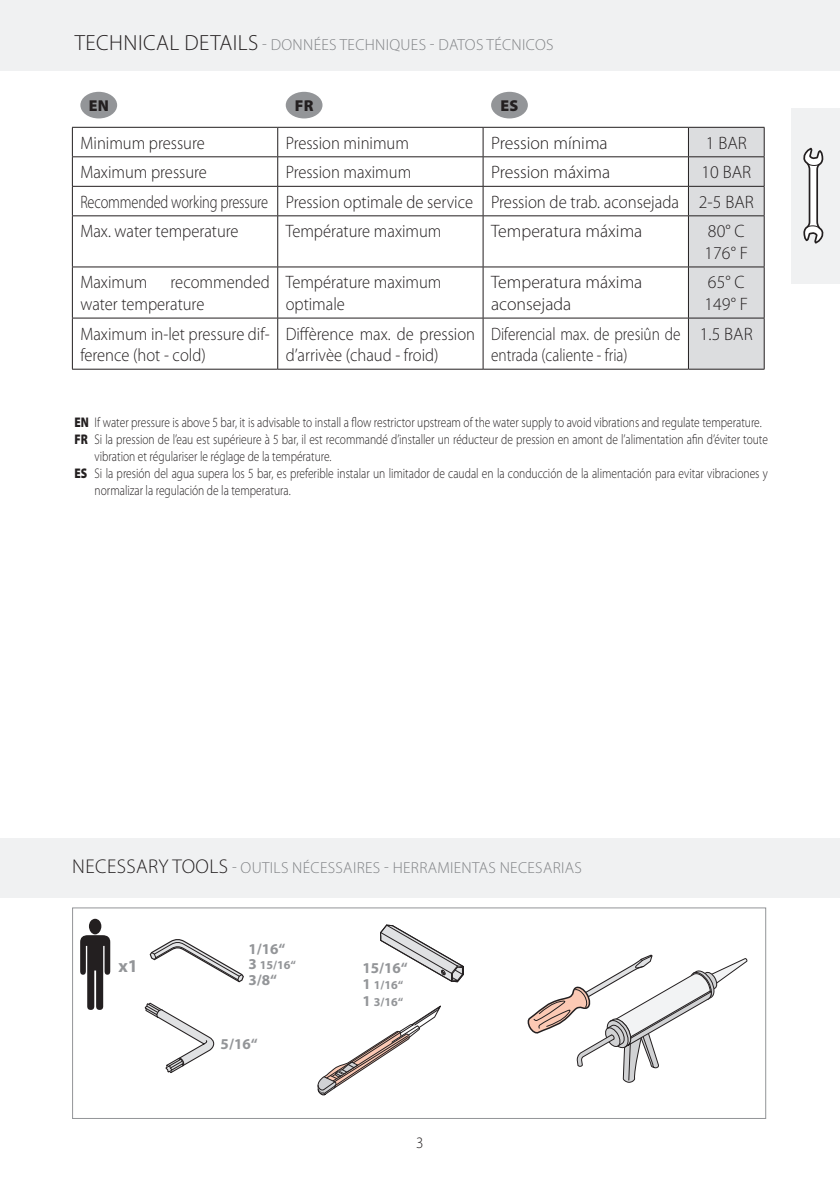
<style>
.page{position:relative;width:840px;height:1191px;background:#fff}
.page>*{position:absolute;margin:0;border:0;box-sizing:border-box;transform-origin:0 0}
.t1{font:700 18.2px "Myriad Pro";color:#939598}
.t2{font:300 18px/21.6px "Myriad Pro";color:#231f20;scale:.92 1}
.t3{font:300 18px/21.6px "Myriad Pro";color:#231f20}
.t4{font:300 18px/21.6px "Myriad Pro";color:#231f20;scale:.85 1}
.t5{font:300 18px "Myriad Pro";color:#231f20;scale:.8 1}
.t6{font:300 18px "Myriad Pro";color:#231f20;scale:.93 1}
.Titolo{font:300 16px "Myriad Pro";letter-spacing:.02em;color:#808285}
.t7{font:300 16px "Myriad Pro";color:#231f20;scale:.94 1}
.t8{font:900 15.8px "Myriad Pro";color:#231f20}
.t9{font:700 15px/30.6px "Myriad Pro";color:#939598}
.Testo_corrente_picco{font:300 14px/16.8px "Myriad Pro";color:#231f20;scale:.82 1}
.t10{font:700 12px/16.6px "Myriad Pro";color:#939598}
.s1{font-size:22px;color:#231f20}
.s2{font-weight:900}
.s3{font-size:20px;color:#231f20}
.s4{font-size:15px}
</style>
<div class="page">
<div style="left:0;top:0;width:839px;height:71px;background:#f0f1f2"></div>
<div style="left:790px;top:108px;width:49px;height:175px;background:#f0f1f2"></div>
<svg style="left:803px;top:147px;width:20px;height:97px"></svg>
<svg style="left:80px;top:918px;width:30px;height:92px"></svg>
<svg style="left:380px;top:924px;width:84px;height:58px"></svg>
<svg style="left:527px;top:954px;width:220px;height:129px"></svg>
<svg style="left:144px;top:1002px;width:297px;height:94px"></svg>
<svg style="left:149px;top:939px;width:95px;height:44px"></svg>
<div style="left:72px;top:907px;width:693px;height:212px;border:1px solid #939598"></div>
<div style="left:0;top:838px;width:839px;height:59px;background:#f0f1f2"></div>
<hr style="left:72px;top:127px;width:205px;height:1px;background:#231f20">
<hr style="left:277px;top:127px;width:206px;height:1px;background:#231f20">
<hr style="left:483px;top:127px;width:205px;height:1px;background:#231f20">
<hr style="left:72px;top:156px;width:205px;height:1px;background:#231f20">
<hr style="left:277px;top:156px;width:206px;height:1px;background:#231f20">
<hr style="left:483px;top:156px;width:205px;height:1px;background:#231f20">
<hr style="left:72px;top:186px;width:205px;height:1px;background:#231f20">
<svg style="left:72px;top:128px;width:1px;height:87px"></svg>
<hr style="left:277px;top:186px;width:206px;height:1px;background:#231f20">
<svg style="left:277px;top:128px;width:1px;height:87px"></svg>
<hr style="left:483px;top:186px;width:205px;height:1px;background:#231f20">
<svg style="left:482px;top:128px;width:1px;height:87px"></svg>
<div style="left:687px;top:127px;width:77px;height:242px;background:#dcdddf"></div>
<hr style="left:72px;top:215px;width:205px;height:1px;background:#231f20">
<hr style="left:72px;top:216px;width:1px;height:51px;background:#231f20">
<hr style="left:277px;top:215px;width:206px;height:1px;background:#231f20">
<hr style="left:277px;top:216px;width:1px;height:51px;background:#231f20">
<hr style="left:483px;top:215px;width:205px;height:1px;background:#231f20">
<hr style="left:482px;top:216px;width:1px;height:51px;background:#231f20">
<hr style="left:688px;top:215px;width:76px;height:1px;background:#231f20">
<hr style="left:687px;top:216px;width:1px;height:51px;background:#231f20">
<hr style="left:763px;top:216px;width:1px;height:51px;background:#231f20">
<hr style="left:72px;top:267px;width:205px;height:1px;background:#231f20">
<hr style="left:72px;top:267px;width:1px;height:51px;background:#231f20">
<hr style="left:277px;top:267px;width:206px;height:1px;background:#231f20">
<hr style="left:277px;top:267px;width:1px;height:51px;background:#231f20">
<hr style="left:483px;top:267px;width:205px;height:1px;background:#231f20">
<hr style="left:482px;top:267px;width:1px;height:51px;background:#231f20">
<hr style="left:688px;top:267px;width:76px;height:1px;background:#231f20">
<hr style="left:687px;top:267px;width:1px;height:51px;background:#231f20">
<hr style="left:763px;top:267px;width:1px;height:51px;background:#231f20">
<hr style="left:72px;top:318px;width:205px;height:1px;background:#231f20">
<hr style="left:72px;top:318px;width:1px;height:51px;background:#231f20">
<hr style="left:277px;top:318px;width:206px;height:1px;background:#231f20">
<hr style="left:277px;top:318px;width:1px;height:51px;background:#231f20">
<hr style="left:483px;top:318px;width:205px;height:1px;background:#231f20">
<hr style="left:482px;top:318px;width:1px;height:51px;background:#231f20">
<hr style="left:688px;top:318px;width:76px;height:1px;background:#231f20">
<hr style="left:687px;top:318px;width:1px;height:51px;background:#231f20">
<hr style="left:763px;top:318px;width:1px;height:51px;background:#231f20">
<hr style="left:72px;top:369px;width:205px;height:1px;background:#231f20">
<hr style="left:277px;top:369px;width:206px;height:1px;background:#231f20">
<hr style="left:483px;top:369px;width:205px;height:1px;background:#231f20">
<hr style="left:688px;top:369px;width:76px;height:1px;background:#231f20">
<div style="left:80px;top:92px;width:37px;height:26px;background:#939598;border-radius:50%"></div>
<div style="left:285px;top:92px;width:37px;height:26px;background:#939598;border-radius:50%"></div>
<div style="left:491px;top:92px;width:36px;height:26px;background:#939598;border-radius:50%"></div>
<p class="Titolo" style="left:75px;top:36px;width:480px"><span class="s1">TECHNICAL DETAILS</span> - DONNÉES TECHNIQUES - DATOS TÉCNICOS</p>
<p class="t8" style="left:89px;top:97px;width:22px">EN</p>
<p class="t8" style="left:294px;top:97px;width:20px">FR</p>
<p class="t8" style="left:500px;top:97px;width:19px">ES</p>
<p class="t2" style="left:80px;top:132px;width:137px">Minimum pressure</p>
<p class="t2" style="left:285px;top:132px;width:135px">Pression minimum</p>
<p class="t3" style="left:491px;top:132px;width:118px">Pression mínima</p>
<p class="t3" style="left:705px;top:132px;width:43px">1 BAR</p>
<p class="t2" style="left:80px;top:162px;width:139px">Maximum pressure</p>
<p class="t2" style="left:285px;top:162px;width:138px">Pression maximum</p>
<p class="t3" style="left:491px;top:162px;width:120px">Pression máxima</p>
<p class="t3" style="left:701px;top:162px;width:51px">10 BAR</p>
<p class="t5" style="left:80px;top:192px;width:236px">Recommended working pressure</p>
<p class="t2" style="left:285px;top:191px;width:205px">Pression optimale de service</p>
<p class="t6" style="left:491px;top:192px;width:203px">Pression de trab. aconsejada</p>
<p class="t3" style="left:698px;top:191px;width:57px">2-5 BAR</p>
<p class="t2" style="left:80px;top:221px;width:173px">Max. water temperature</p>
<p class="t2" style="left:285px;top:221px;width:171px">Température maximum</p>
<p class="t3" style="left:491px;top:221px;width:153px">Temperatura máxima</p>
<p class="t3" style="left:704px;top:221px;width:45px">80° C<br>176° F</p>
<p class="t2" style="left:80px;top:272px;width:74px">Maximum</p>
<p class="t2" style="left:80px;top:272px;width:207px;text-indent:90px">recommended water temperature</p>
<p class="t2" style="left:285px;top:272px;width:171px">Température maximum</p>
<p class="t3" style="left:491px;top:272px;width:153px">Temperatura máxima aconsejada</p>
<p class="t3" style="left:707px;top:272px;width:38px">65° C</p>
<p class="t2" style="left:285px;top:293px;width:66px">optimale</p>
<p class="t3" style="left:704px;top:293px;width:45px">149° F</p>
<p class="t2" style="left:80px;top:323px;width:207px">Maximum in-let pressure dif&shy;ference (hot - cold)</p>
<p class="t2" style="left:285px;top:323px;width:207px">Diffèrence max. de pression d’arrivèe (chaud - froid)</p>
<p class="t4" style="left:491px;top:323px;width:224px">Diferencial max. de presiûn de entrada (caliente - fria)</p>
<p class="t3" style="left:699px;top:323px;width:54px">1.5 BAR</p>
<p class="Testo_corrente_picco" style="left:75px;top:414px;width:839px"><span class="s2">EN</span> If water pressure is above 5 bar, it is advisable to install a flow restrictor upstream of the water supply to avoid vibrations and regulate temperature.</p>
<p class="Testo_corrente_picco" style="left:95px;top:431px;width:822px;text-indent:-20px"><span class="s2">FR</span> Si la pression de l’eau est supérieure à 5 bar, il est recommandé d’installer un réducteur de pression en amont de l’alimentation afin d’éviter toute vibration et régulariser le réglage de la température.</p>
<p class="Testo_corrente_picco" style="left:95px;top:465px;width:822px;text-indent:-20px"><span class="s2">ES</span> Si la presión del agua supera los 5 bar, es preferible instalar un limitador de caudal en la conducción de la alimentación para evitar vibraciones y normalizar la regulación de la temperatura.</p>
<p class="Titolo" style="left:72px;top:858px;width:511px"><span class="s3">NECESSARY TOOLS</span> - OUTILS NÉCESSAIRES - HERRAMIENTAS NECESARIAS</p>
<p class="t9" style="left:248px;top:933px;width:38px">1/16“<br>3/8“</p>
<p class="t10" style="left:248px;top:956px;width:49px"><span class="s4">3</span> 15/16“</p>
<p class="t1" style="left:118px;top:953px;width:21px">x1</p>
<p class="t9" style="left:362px;top:952px;width:47px">15/16“</p>
<p class="t10" style="left:362px;top:976px;width:43px"><span class="s4">1</span> 1/16“<br><span class="s4">1</span> 3/16“</p>
<p class="t9" style="left:220px;top:1028px;width:38px">5/16“</p>
<p class="t7" style="left:416px;top:1133px;width:9px">3</p>
</div>
